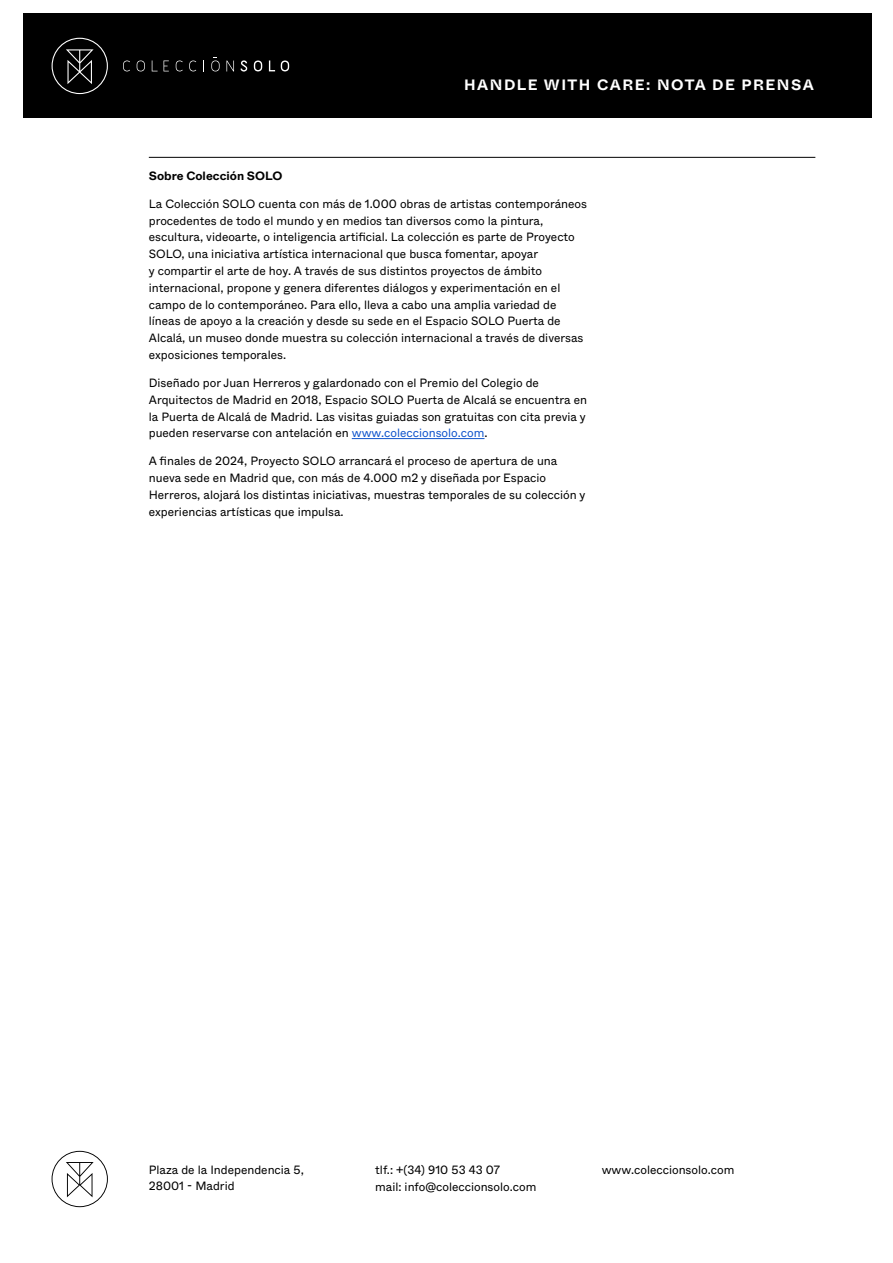
<style>
.page{position:relative;width:893px;height:1263px;background:#fff}
.page>*{position:absolute;margin:0;border:0;box-sizing:border-box;transform-origin:0 0}
.t1{font:700 15px "Whyte Inktrap";letter-spacing:.1em;color:#fff}
.t2{font:12px/16.8px "Whyte";color:#000}
.t3{font:700 12px "Whyte";color:#000}
.s1{color:#15c}
</style>
<div class="page">
<svg style="left:52px;top:1151px;width:56px;height:56px"></svg>
<div style="left:23px;top:14px;width:849px;height:104px;background:#000"></div>
<svg style="left:52px;top:38px;width:56px;height:56px"></svg>
<svg style="left:281px;top:61px;width:8px;height:10px"></svg>
<svg style="left:269px;top:60px;width:6px;height:11px"></svg>
<svg style="left:254px;top:61px;width:8px;height:10px"></svg>
<svg style="left:240px;top:60px;width:7px;height:12px"></svg>
<svg style="left:226px;top:61px;width:8px;height:10px"></svg>
<svg style="left:211px;top:57px;width:9px;height:14px"></svg>
<svg style="left:189px;top:61px;width:7px;height:10px"></svg>
<svg style="left:176px;top:61px;width:7px;height:10px"></svg>
<svg style="left:164px;top:61px;width:5px;height:10px"></svg>
<svg style="left:152px;top:60px;width:6px;height:11px"></svg>
<svg style="left:137px;top:61px;width:8px;height:10px"></svg>
<svg style="left:123px;top:61px;width:7px;height:10px"></svg>
<hr style="left:352px;top:438px;width:132px;height:1px;background:#15c">
<hr style="left:149px;top:157px;width:666px;height:1px;background:#000">
<p class="t1" style="left:464px;top:73px;width:351px">HANDLE WITH CARE: NOTA DE PRENSA</p>
<p class="t3" style="left:149px;top:166px;width:135px">Sobre Colección SOLO</p>
<p class="t2" style="left:149px;top:194px;width:440px">La Colección SOLO cuenta con más de 1.000 obras de artistas contemporáneos procedentes de todo el mundo y en medios tan diversos como la pintura, escultura, videoarte, o inteligencia artificial. La colección es parte de Proyecto SOLO, una iniciativa artística internacional que busca fomentar, apoyar<br>y compartir el arte de hoy. A través de sus distintos proyectos de ámbito internacional, propone y genera diferentes diálogos y experimentación en el campo de lo contemporáneo. Para ello, lleva a cabo una amplia variedad de líneas de apoyo a la creación y desde su sede en el Espacio SOLO Puerta de Alcalá, un museo donde muestra su colección internacional a través de diversas exposiciones temporales.</p>
<p class="t2" style="left:149px;top:374px;width:440px">Diseñado por Juan Herreros y galardonado con el Premio del Colegio de Arquitectos de Madrid en 2018, Espacio SOLO Puerta de Alcalá se encuentra en la Puerta de Alcalá de Madrid. Las visitas guiadas son gratuitas con cita previa y pueden reservarse con antelación en <span class="s1">www.coleccionsolo.com</span>.</p>
<p class="t2" style="left:149px;top:452px;width:438px">A finales de 2024, Proyecto SOLO arrancará el proceso de apertura de una nueva sede en Madrid que, con más de 4.000 m2 y diseñada por Espacio Herreros, alojará los distintas iniciativas, muestras temporales de su colección y experiencias artísticas que impulsa.</p>
<p class="t2" style="left:149px;top:1160px;width:157px">Plaza de la Independencia 5,<br>28001 - Madrid</p>
<p class="t2" style="left:375px;top:1161px;width:126px">tlf.: +(34) 910 53 43 07</p>
<p class="t2" style="left:602px;top:1160px;width:134px">www.coleccionsolo.com</p>
<p class="t2" style="left:375px;top:1178px;width:163px">mail: info@coleccionsolo.com</p>
</div>
